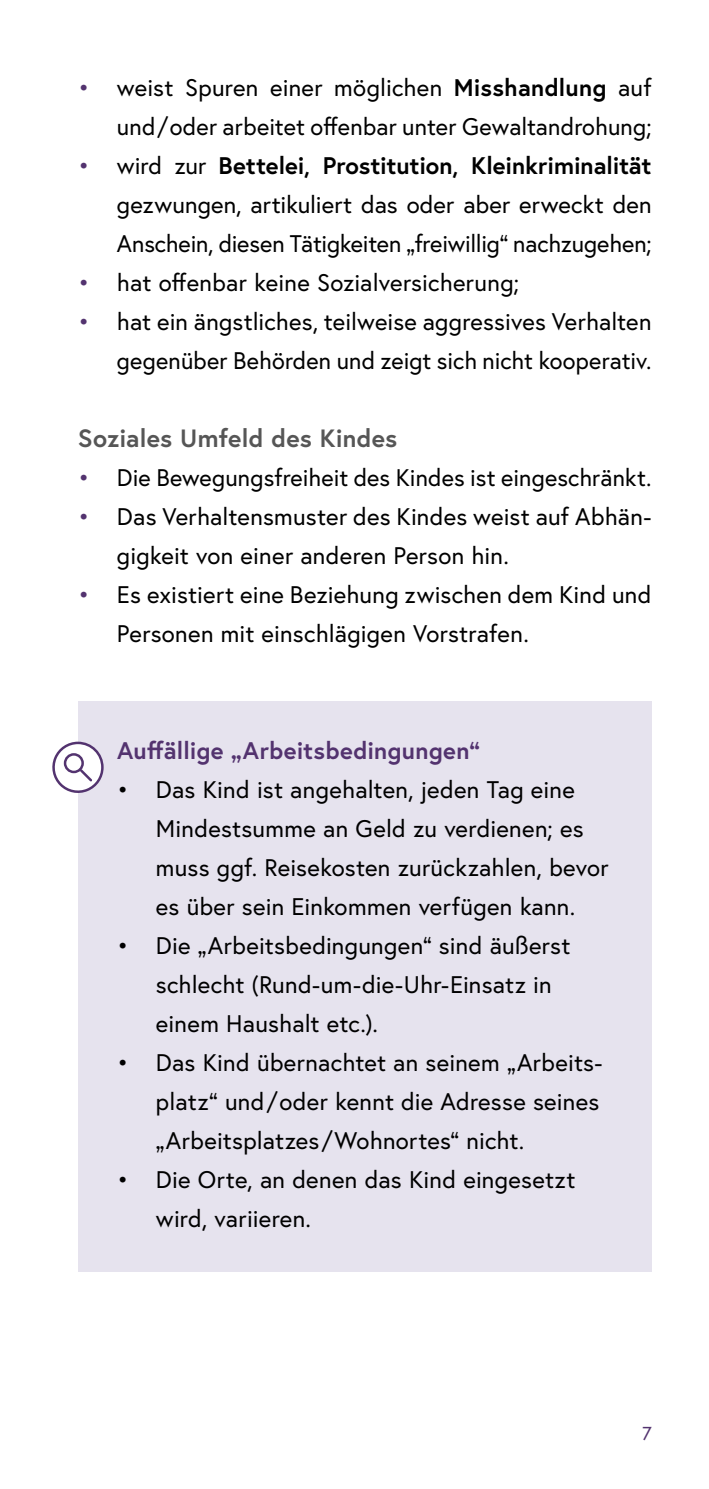
<style>
.page{position:relative;width:709px;height:1489px;background:#fff}
.page>*{position:absolute;margin:0;border:0;box-sizing:border-box;transform-origin:0 0}
.h3_ohne_Num_BEA{font:700 25px "Europa Austria";letter-spacing:.005em;color:#565656}
.t1{font:24px/39px "Europa Austria";letter-spacing:.01em;color:#000}
.Infobox_p_Infobox_Titel{font:700 24px "Europa Austria";letter-spacing:.01em;color:#53336f}
.t2{font:18.75px "Europa Austria";color:#53336f}
.s1{color:#53336f}
.s2{font-weight:700}
</style>
<div class="page">
<div style="left:78px;top:701px;width:573px;height:102px;background:#e6e3ee"></div>
<div style="left:78px;top:740px;width:573px;height:219px;background:#e6e3ee"></div>
<div style="left:78px;top:896px;width:573px;height:180px;background:#e6e3ee"></div>
<div style="left:78px;top:1013px;width:573px;height:180px;background:#e6e3ee"></div>
<div style="left:78px;top:1130px;width:573px;height:141px;background:#e6e3ee"></div>
<svg style="left:52px;top:741px;width:52px;height:52px"></svg>
<p class="t1" style="left:78px;top:68px;width:575px;text-align:right"><span class="s1">•</span> weist Spuren einer möglichen <span class="s2">Misshandlung</span> auf und/ oder arbeitet offenbar unter Gewaltandrohung;</p>
<p class="t1" style="left:117px;top:146px;width:536px;text-align:justify;text-indent:-39px"><span class="s1">•</span> wird zur <span class="s2">Bettelei, Prostitution, Kleinkriminalität </span>gezwungen, artikuliert das oder aber erweckt den Anschein, diesen Tätigkeiten „freiwillig“ nachzugehen;</p>
<p class="t1" style="left:78px;top:263px;width:442px"><span class="s1">•</span> hat offenbar keine Sozialversicherung;</p>
<p class="t1" style="left:78px;top:302px;width:575px;text-align:right"><span class="s1">•</span> hat ein ängstliches, teilweise aggressives Verhalten gegenüber Behörden und zeigt sich nicht kooperativ.</p>
<h3 class="h3_ohne_Num_BEA" style="left:78px;top:421px;width:321px">Soziales Umfeld des Kindes</h3>
<p class="t1" style="left:78px;top:458px;width:575px"><span class="s1">•</span> Die Bewegungsfreiheit des Kindes ist eingeschränkt.</p>
<p class="t1" style="left:117px;top:497px;width:536px;text-indent:-39px"><span class="s1">•</span> Das Verhaltensmuster des Kindes weist auf Abhän&shy;gigkeit von einer anderen Person hin.</p>
<p class="t1" style="left:117px;top:575px;width:536px;text-indent:-39px"><span class="s1">•</span> Es existiert eine Beziehung zwischen dem Kind und<br>Personen mit einschlägigen Vorstrafen.</p>
<p class="Infobox_p_Infobox_Titel" style="left:117px;top:734px;width:364px">Auffällige „Arbeitsbedingungen“</p>
<p class="t1" style="left:156px;top:770px;width:454px;text-indent:-39px">• Das Kind ist angehalten, jeden Tag eine Mindestsumme an Geld zu verdienen; es muss ggf. Reisekosten zurückzahlen, bevor es über sein Einkommen verfügen kann.</p>
<p class="t1" style="left:156px;top:926px;width:416px;text-indent:-39px">• Die „Arbeitsbedingungen“ sind äußerst schlecht (Rund-um-die-Uhr-Einsatz in einem Haushalt etc.).</p>
<p class="t1" style="left:156px;top:1042px;width:448px;text-indent:-39px">• Das Kind übernachtet an seinem „Arbeits&shy;platz“ und/ oder kennt die Adresse seines „Arbeitsplatzes/ Wohnortes“ nicht.</p>
<p class="t1" style="left:156px;top:1159px;width:421px;text-indent:-39px">• Die Orte, an denen das Kind eingesetzt wird, variieren.</p>
<p class="t2" style="left:642px;top:1420px;width:11px">7</p>
</div>
